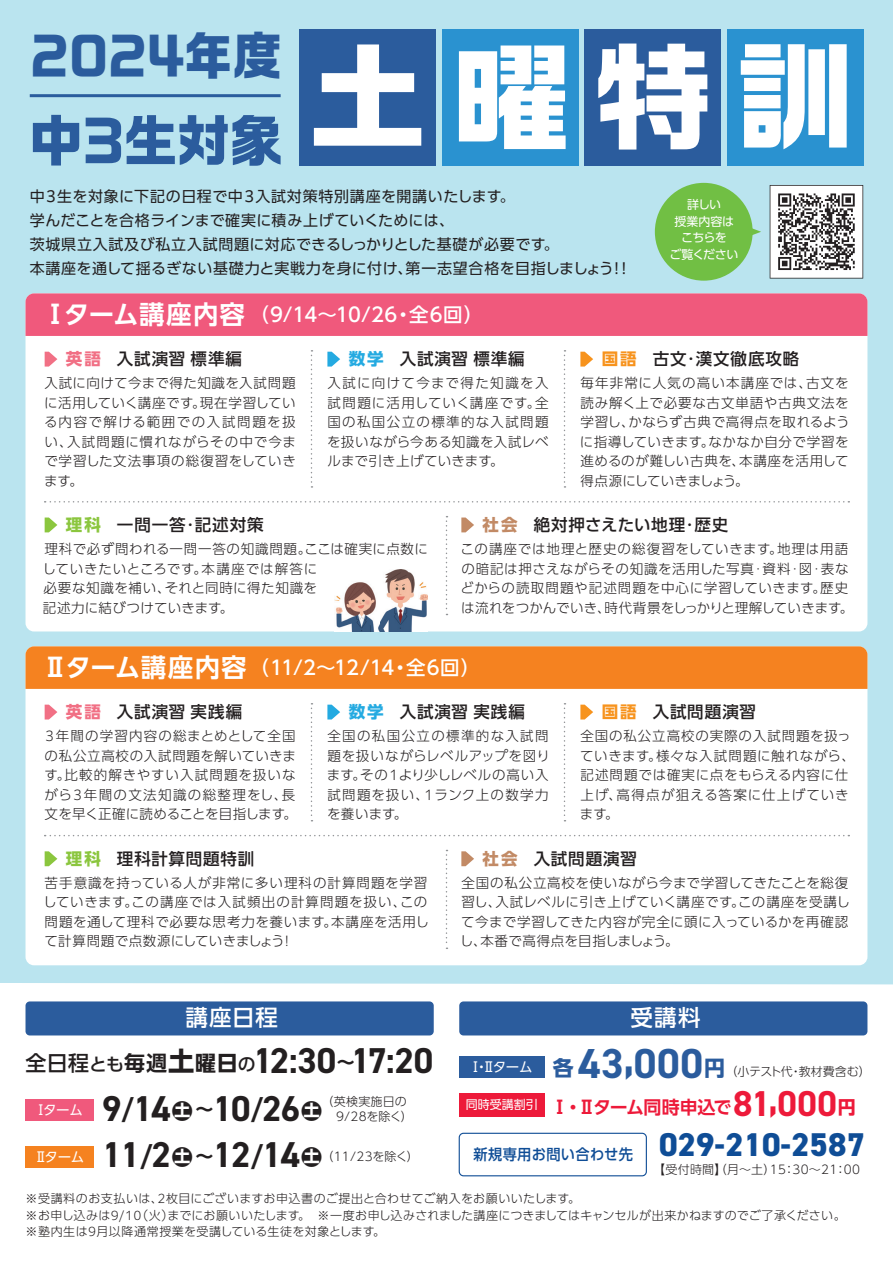
<style>
.page{position:relative;width:893px;height:1263px;background:#fff}
.page>*{position:absolute;margin:0;border:0;box-sizing:border-box;transform-origin:0 0}
.t1{font:700 117px "Ro G San Srf Std N";color:#fff}
.t2{font:700 55.5px "Ro G San Srf Std N";color:#2b5c9d;scale:.95 1}
.t3{font:700 51px "Ro G San Srf Std N";color:#2b5c9d;scale:.95 1}
.t4{font:700 36px "DIN2014";letter-spacing:-.025em;color:#231f20}
.t5{font:800 33px "DIN2014";color:#0f4d96}
.t6{font:700 25.5px "UD Shin Go Pro De";letter-spacing:.025em;color:#fff}
.t7{font:500 22.5px "UD Shin Go Pro";letter-spacing:.05em;color:#fff}
.t8{font:500 21px "PUD Shin Go Pr 6 N";color:#231f20}
.t9{font:500 19.5px "UD Shin Go Pro";color:#fff}
.t10{font:700 18px "UD Shin Go Pro De";letter-spacing:-.05em;color:#ed1a3a}
.t11{font:500 16.5px "PUD Shin Go Pr 6 N";letter-spacing:.055em;color:#231f20}
.t12{font:500 16.5px "PUD Shin Go Pr 6 N";letter-spacing:.035em;color:#231f20}
.t13{font:700 16.5px "PUD Shin Go Pr 6 N";color:#c28a65}
.t14{font:700 16.5px "PUD Shin Go Pr 6 N";color:#f17085}
.t15{font:700 16.5px "PUD Shin Go Pr 6 N";color:#24aae1}
.t16{font:700 16.5px "PUD Shin Go Pr 6 N";color:#8bc63e}
.t17{font:700 16.5px "PUD Shin Go Pr 6 N";color:#f7931d}
.t18{font:15px/24px "PUD Shin Go Pr 6 N";letter-spacing:.035em;color:#231f20}
.t19{font:300 13.5px/19.5px "PUD Shin Go Pr 6 N";letter-spacing:.045em;color:#231f20;text-align:justify}
.t20{font:300 13.5px/19.5px "PUD Shin Go Pr 6 N";letter-spacing:.065em;color:#231f20}
.t21{font:13.5px "UD Shin Go Pro";letter-spacing:-.025em;color:#fff}
.t22{font:300 12px/16.5px "PUD Shin Go Pr 6 N";letter-spacing:.02em;color:#231f20}
.t23{font:300 12px/15px "UD Shin Go Pro";letter-spacing:.005em;color:#231f20}
.t24{font:300 12px "UD Shin Go Pro";letter-spacing:.025em;color:#231f20}
.t25{font:300 12px "UD Shin Go Pro";letter-spacing:-.02em;color:#231f20}
.t26{font:12px/16.5px "UD Shin Go Pro";letter-spacing:-.05em;color:#fff;text-align:center}
.t27{font:12px "UD Shin Go Pro";letter-spacing:-.015em;color:#fff}
.s1{font-weight:700;color:#f7931d}
.s2{font-family:"UD Shin Go Pro";font-weight:800;font-size:18px}
.s3{font-weight:700;font-size:21px;color:#2b5c9d}
.s4{font-family:"DIN2014";font-weight:700;font-size:42px;color:#2b5c9d}
.s5{font-family:"DIN2014";font-size:36px}
.s6{font-family:"UD Shin Go Pro"}
.s7{font-size:17.85px}
.s8{font-family:"PUD Shin Go Pr 6 N De";font-weight:700}
.s9{font-weight:700;font-size:26.25px}
.s10{font-weight:700}
.s11{font-size:27px}
.s12{font-family:"UD Shin Go Pro";font-size:21px}
</style>
<div class="page">
<div style="left:0;top:0;width:893px;height:984px;background:#bae4ef"></div>
<div style="left:26px;top:646px;width:841px;height:319px;background:#fff;border-radius:9px"></div>
<div style="left:26px;top:293px;width:841px;height:338px;background:#fff;border-radius:9px"></div>
<div style="left:459px;top:1057px;width:85px;height:21px;background:#2b5c9d"></div>
<div style="left:459px;top:1093px;width:85px;height:23px;background:#ed1a3a"></div>
<div style="left:655px;top:183px;width:98px;height:98px;background:#71bf44;border-radius:50%"></div>
<svg style="left:752px;top:225px;width:9px;height:13px"></svg>
<div style="left:459px;top:1001px;width:408px;height:34px;background:#2b5c9d;border-radius:4px"></div>
<div style="left:26px;top:1001px;width:408px;height:34px;background:#2b5c9d;border-radius:4px"></div>
<div style="left:459px;top:1133px;width:188px;height:43px;border:1px solid #0f4d96;border-radius:4px"></div>
<div style="left:26px;top:646px;width:841px;height:43px;background:#f58220"></div>
<svg style="left:311px;top:703px;width:1px;height:118px"></svg>
<svg style="left:45px;top:835px;width:804px;height:1px"></svg>
<svg style="left:564px;top:703px;width:1px;height:118px"></svg>
<svg style="left:446px;top:850px;width:1px;height:99px"></svg>
<svg style="left:580px;top:705px;width:13px;height:14px"></svg>
<svg style="left:461px;top:851px;width:13px;height:15px"></svg>
<svg style="left:327px;top:705px;width:13px;height:14px"></svg>
<svg style="left:45px;top:705px;width:12px;height:14px"></svg>
<svg style="left:580px;top:352px;width:13px;height:15px"></svg>
<svg style="left:327px;top:352px;width:13px;height:15px"></svg>
<svg style="left:45px;top:352px;width:12px;height:15px"></svg>
<svg style="left:45px;top:851px;width:12px;height:15px"></svg>
<svg style="left:461px;top:517px;width:13px;height:15px"></svg>
<svg style="left:45px;top:517px;width:12px;height:15px"></svg>
<div style="left:26px;top:293px;width:841px;height:43px;background:#f0597c"></div>
<svg style="left:311px;top:350px;width:1px;height:138px"></svg>
<svg style="left:45px;top:501px;width:804px;height:1px"></svg>
<svg style="left:564px;top:350px;width:1px;height:138px"></svg>
<svg style="left:446px;top:516px;width:1px;height:99px"></svg>
<div style="left:300px;top:30px;width:136px;height:136px;background:#2b5c9d"></div>
<hr style="left:30px;top:94px;width:251px;height:3px;background:#2b5c9d">
<div style="left:442px;top:30px;width:136px;height:136px;background:#2a92d0"></div>
<div style="left:585px;top:30px;width:136px;height:136px;background:#2b5c9d"></div>
<div style="left:727px;top:30px;width:136px;height:136px;background:#2a92d0"></div>
<img style="left:334px;top:570px;width:94px;height:61px">
<svg style="left:770px;top:185px;width:93px;height:94px"></svg>
<div style="left:26px;top:1099px;width:68px;height:21px;background:#f0597c"></div>
<div style="left:26px;top:1146px;width:68px;height:21px;background:#f58220"></div>
<h3 class="t3" style="left:30px;top:21px;width:266px">2024年度</h3>
<h2 class="t2" style="left:30px;top:103px;width:268px">中3生対象</h2>
<h1 class="t1" style="left:309px;top:18px;width:546px">土曜特訓</h1>
<p class="t18" style="left:30px;top:185px;width:603px">中３生を対象に下記の日程で中３入試対策特別講座を開講いたします。<br>学んだことを合格ラインまで確実に積み上げていくためには、<br>茨城県立入試及び私立入試問題に対応できるしっかりとした基礎が必要です。<br>本講座を通して揺るぎない基礎力と実戦力を身に付け、第一志望合格を目指しましょう！！</p>
<h3 class="t6" style="left:43px;top:293px;width:204px">Ⅰターム講座内容</h3>
<h3 class="t9" style="left:250px;top:299px;width:235px">（9/14～10/26・全6回）</h3>
<p class="t14" style="left:66px;top:350px;width:37px">英語</p>
<p class="t15" style="left:349px;top:350px;width:36px">数学</p>
<p class="t17" style="left:602px;top:350px;width:37px">国語</p>
<p class="t11" style="left:117px;top:350px;width:127px">入試演習 標準編</p>
<p class="t11" style="left:400px;top:350px;width:127px">入試演習 標準編</p>
<p class="t26" style="left:669px;top:196px;width:70px">詳しい<br>授業内容はこちらを<br>ご覧ください</p>
<p class="t11" style="left:653px;top:350px;width:148px">古文・漢文徹底攻略</p>
<p class="t19" style="left:44px;top:374px;width:253px">入試に向けて今まで得た知識を入試問題に活用していく講座です。現在学習している内容で解ける範囲での入試問題を扱い、入試問題に慣れながらその中で今まで学習した文法事項の総復習をしていきます。</p>
<p class="t19" style="left:327px;top:374px;width:223px">入試に向けて今まで得た知識を入試問題に活用していく講座です。全国の私国公立の標準的な入試問題を扱いながら今ある知識を入試レベルまで引き上げていきます。</p>
<p class="t19" style="left:580px;top:374px;width:271px">毎年非常に人気の高い本講座では、古文を読み解く上で必要な古文単語や古典文法を学習し、かならず古典で高得点を取れるように指導していきます。なかなか自分で学習を進めるのが難しい古典を、本講座を活用して得点源にしていきましょう。</p>
<p class="t16" style="left:66px;top:516px;width:37px">理科</p>
<p class="t13" style="left:483px;top:516px;width:37px">社会</p>
<p class="t11" style="left:117px;top:516px;width:148px">一問一答・記述対策</p>
<p class="t12" style="left:534px;top:516px;width:196px">絶対押さえたい地理・歴史</p>
<p class="t19" style="left:42px;top:540px;width:387px;text-align:left">理科で必ず問われる一問一答の知識問題。ここは確実に点数にしていきたいところです。本講座では解答に<br>必要な知識を補い、それと同時に得た知識を<br>記述力に結びつけていきます。</p>
<p class="t19" style="left:461px;top:540px;width:394px;text-align:left">この講座では地理と歴史の総復習をしていきます。地理は用語の暗記は押さえながらその知識を活用した写真・資料・図・表などからの読取問題や記述問題を中心に学習していきます。歴史は流れをつかんでいき、時代背景をしっかりと理解していきます。</p>
<h3 class="t6" style="left:43px;top:646px;width:206px">Ⅱターム講座内容</h3>
<h3 class="t9" style="left:250px;top:652px;width:232px">（11/2～12/14・全6回）</h3>
<p class="t14" style="left:66px;top:703px;width:37px">英語</p>
<p class="t15" style="left:349px;top:703px;width:36px">数学</p>
<p class="t11" style="left:117px;top:703px;width:127px">入試演習 実践編</p>
<p class="t11" style="left:400px;top:703px;width:127px">入試演習 実践編</p>
<p class="t11" style="left:602px;top:703px;width:156px"><span class="s1">国語</span> 入試問題演習</p>
<p class="t19" style="left:43px;top:727px;width:256px">３年間の学習内容の総まとめとして全国の私公立高校の入試問題を解いていきます。比較的解きやすい入試問題を扱いながら３年間の文法知識の総整理をし、長文を早く正確に読めることを目指します。</p>
<p class="t19" style="left:327px;top:727px;width:224px">全国の私国公立の標準的な入試問題を扱いながらレベルアップを図ります。その１より少しレベルの高い入試問題を扱い、１ランク上の数学力を養います。</p>
<p class="t20" style="left:580px;top:727px;width:277px">全国の私公立高校の実際の入試問題を扱っていきます。様々な入試問題に触れながら、記述問題では確実に点をもらえる内容に仕上げ、高得点が狙える答案に仕上げていきます。</p>
<p class="t16" style="left:66px;top:850px;width:37px">理科</p>
<p class="t11" style="left:117px;top:850px;width:139px">理科計算問題特訓</p>
<p class="t13" style="left:483px;top:850px;width:37px">社会</p>
<p class="t11" style="left:534px;top:850px;width:105px">入試問題演習</p>
<p class="t19" style="left:43px;top:873px;width:387px">苦手意識を持っている人が非常に多い理科の計算問題を学習していきます。この講座では入試頻出の計算問題を扱い、この問題を通して理科で必要な思考力を養います。本講座を活用して計算問題で点数源にしていきましょう！</p>
<p class="t19" style="left:460px;top:873px;width:392px">全国の私公立高校を使いながら今まで学習してきたことを総復習し、入試レベルに引き上げていく講座です。この講座を受講して今まで学習してきた内容が完全に頭に入っているかを再確認し、本番で高得点を目指しましょう。</p>
<h3 class="t7" style="left:185px;top:999px;width:94px">講座日程</h3>
<h3 class="t7" style="left:630px;top:999px;width:72px">受講料</h3>
<h3 class="t4" style="left:253px;top:1037px;width:182px">12:30<span class="s2">～</span>17:20</h3>
<p class="t25" style="left:553px;top:1062px;width:319px"><span class="s3">各</span> <span class="s4">43</span><sup>,</sup><span class="s4">000</span><span class="s3">円</span>（小テスト代・教材費含む）</p>
<h3 class="t10" style="left:551px;top:1093px;width:307px">Ⅰ・Ⅱターム同時申込で<span class="s5">81,000</span><span class="s6">円</span></h3>
<h3 class="t8" style="left:26px;top:1052px;width:232px">全日程<span class="s7">とも</span><span class="s8">毎週</span><span class="s9">土</span><span class="s10">曜日</span><span class="s7">の</span></h3>
<p class="t21" style="left:469px;top:1056px;width:65px">Ⅰ・Ⅱターム</p>
<p class="t27" style="left:466px;top:1094px;width:73px">同時受講割引</p>
<p class="t23" style="left:336px;top:1093px;width:78px;text-indent:-15px">（英検実施日の<br>9/28を除く）</p>
<p class="t23" style="left:321px;top:1148px;width:99px">（11/23を除く）</p>
<p class="t21" style="left:34px;top:1099px;width:50px">Ⅰターム</p>
<h3 class="t4" style="left:102px;top:1084px;width:222px">9<span class="s11">/</span>14<span class="s12">土</span><span class="s2">～</span>10<span class="s11">/</span>26<span class="s12">土</span></h3>
<p class="t21" style="left:34px;top:1146px;width:52px">Ⅱターム</p>
<h3 class="t4" style="left:102px;top:1131px;width:222px">11<span class="s11">/</span>2<span class="s12">土</span><span class="s2">～</span>12<span class="s11">/</span>14<span class="s12">土</span></h3>
<h3 class="t5" style="left:473px;top:1122px;width:393px"><sub>新規専用お問い合わせ先</sub> 029-210-2587</h3>
<p class="t24" style="left:653px;top:1160px;width:208px">【受付時間】（月～土）15：30～21：00</p>
<p class="t22" style="left:26px;top:1191px;width:822px">※受講料のお支払いは、2枚目にございますお申込書のご提出と合わせてご納入をお願いいたします。<br>※お申し込みは9/10（火）までにお願いいたします。　※一度お申し込みされました講座につきましてはキャンセルが出来かねますのでご了承ください。※塾内生は9月以降通常授業を受講している生徒を対象とします。</p>
</div>
